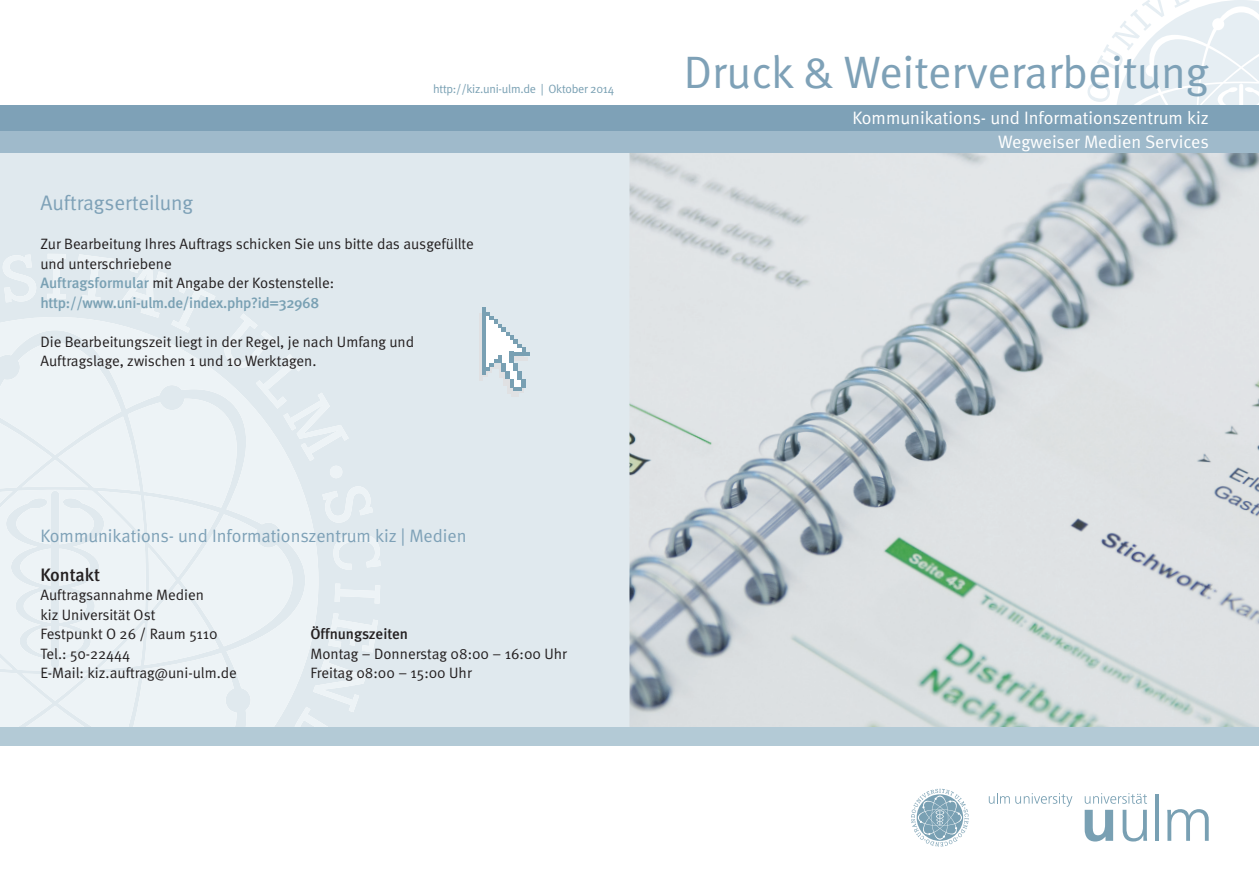
<style>
.page{position:relative;width:1259px;height:893px;background:#fff}
.page>*{position:absolute;margin:0;border:0;box-sizing:border-box;transform-origin:0 0}
.t1{font:45.45px "Meta Normal";color:#7ea1b7}
.t2{font:21px "Meta Normal";color:#7ea1b7}
.t3{font:18px/24px "Meta Normal";color:#fff;text-align:right}
.t4{font:18px "Meta Normal";color:#7ea1b7}
.t5{font:500 18px "Meta";color:#231f20}
.t6{font:15px/19.5px "Meta Normal";color:#231f20}
.t7{font:500 15px "Meta";letter-spacing:-.02em;color:#79a0b3}
.t8{font:500 15px "Meta";letter-spacing:-.005em;color:#231f20}
.t9{font:12px "Meta Normal";letter-spacing:-.02em;color:#79a0b3}
.s1{font-family:"Meta";font-weight:500;color:#79a0b3}
</style>
<div class="page">
<img style="left:629px;top:153px;width:630px;height:574px">
<div style="left:0;top:153px;width:629px;height:574px;background:#e0e9ee"></div>
<svg style="left:0;top:254px;width:381px;height:473px;background:#e7eef2"></svg>
<svg style="left:1087px;top:0;width:172px;height:105px"></svg>
<svg style="left:911px;top:789px;width:57px;height:57px"></svg>
<svg style="left:1084px;top:793px;width:63px;height:11px"></svg>
<svg style="left:1084px;top:810px;width:29px;height:31px"></svg>
<svg style="left:1122px;top:810px;width:25px;height:31px"></svg>
<hr style="left:1155px;top:794px;width:4px;height:47px;background:#79a0b3">
<svg style="left:1167px;top:809px;width:41px;height:32px"></svg>
<svg style="left:988px;top:793px;width:84px;height:14px"></svg>
<div style="left:0;top:727px;width:1259px;height:19px;background:#b3cad6"></div>
<div style="left:0;top:105px;width:1259px;height:26px;background:#7ea1b7"></div>
<div style="left:0;top:131px;width:1259px;height:22px;background:#9fbacb"></div>
<hr style="left:479px;top:313px;width:4px;height:68px;background:#e0e1e3">
<hr style="left:482px;top:308px;width:4px;height:67px;background:#79a0b3">
<svg style="left:481px;top:312px;width:46px;height:85px"></svg>
<hr style="left:510px;top:352px;width:20px;height:3px;background:#79a0b3">
<h2 class="t2" style="left:40px;top:191px;width:154px">Auftragserteilung</h2>
<p class="t9" style="left:433px;top:82px;width:183px">http://kiz.uni-ulm.de | Oktober 2014</p>
<p class="t6" style="left:40px;top:234px;width:435px">Zur Bearbeitung Ihres Auftrags schicken Sie uns bitte das ausgefüllte und unterschriebene<br><span class="s1">Auftragsformular</span> mit Angabe der Kostenstelle:</p>
<p class="t7" style="left:40px;top:294px;width:280px">http://www.uni-ulm.de/index.php?id=32968</p>
<p class="t6" style="left:40px;top:331px;width:375px">Die Bearbeitungszeit liegt in der Regel, je nach Umfang und<br>Auftragslage, zwischen 1 und 10 Werktagen.</p>
<p class="t4" style="left:40px;top:525px;width:428px">Kommunikations- und Informationszentrum kiz | Medien</p>
<p class="t5" style="left:40px;top:564px;width:61px">Kontakt</p>
<p class="t6" style="left:40px;top:585px;width:198px">Auftragsannahme Medien<br>kiz Universität Ost<br>Festpunkt O 26 / Raum 5110<br>Tel.: 50-22444<br>E-Mail: kiz.auftrag@uni-ulm.de</p>
<p class="t8" style="left:310px;top:625px;width:99px">Öffnungszeiten</p>
<p class="t6" style="left:310px;top:643px;width:258px">Montag – Donnerstag 08:00 – 16:00 Uhr<br>Freitag 08:00 – 15:00 Uhr</p>
<h1 class="t1" style="left:684px;top:46px;width:526px">Druck &amp; Weiterverarbeitung</h1>
<p class="t3" style="left:852px;top:105px;width:358px">Kommunikations- und Informationszentrum kiz<br>Wegweiser Medien Services</p>
</div>
